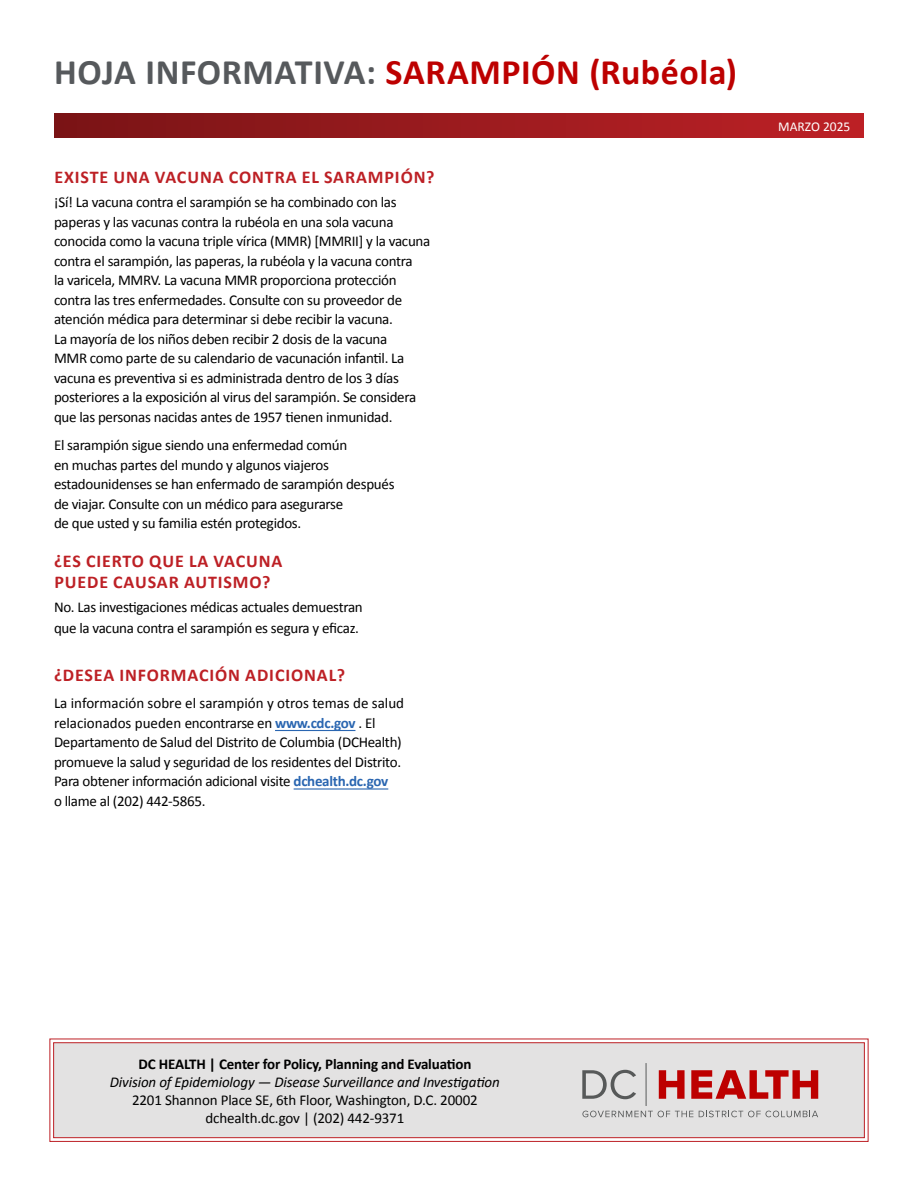
<style>
.page{position:relative;width:918px;height:1188px;background:#fff}
.page>*{position:absolute;margin:0;border:0;box-sizing:border-box;transform-origin:0 0}
.t1{font:700 36px "Calibri";letter-spacing:.015em;color:#bd0000}
.t2{font:700 18px/21px "Calibri";letter-spacing:.05em;color:#bd2025}
.t3{font:15px/19.5px "Calibri";letter-spacing:-.02em;color:#000}
.t4{font:italic 15px "Calibri";letter-spacing:-.01em;color:#000}
.t5{font:700 15px "Calibri";letter-spacing:-.01em;color:#000}
.t6{font:13.5px "Calibri";color:#fff}
.s1{color:#56595c}
.s2{font-weight:700;color:#2a66b1}
</style>
<div class="page">
<hr style="left:275px;top:730px;width:80px;height:1px;background:#2a66b1">
<hr style="left:294px;top:788px;width:94px;height:2px;background:#2a66b1">
<svg style="left:49px;top:1038px;width:820px;height:104px"></svg>
<div style="left:53px;top:1042px;width:812px;height:96px;background:#e3e2e2"></div>
<svg style="left:582px;top:1070px;width:54px;height:29px;background:#b7b6b6"></svg>
<svg style="left:659px;top:1070px;width:26px;height:29px"></svg>
<svg style="left:691px;top:1070px;width:127px;height:29px;background:#ce6565"></svg>
<hr style="left:646px;top:1063px;width:1px;height:43px;background:#575959">
<svg style="left:582px;top:1111px;width:111px;height:6px"></svg>
<svg style="left:699px;top:1111px;width:119px;height:6px"></svg>
<div style="left:54px;top:113px;width:810px;height:25px;background:linear-gradient(to right,#791416,#bd2126)"></div>
<h1 class="t1" style="left:54px;top:49px;width:685px"><span class="s1">HOJA INFORMATIVA:</span> SARAMPIÓN (Rubéola)</h1>
<p class="t2" style="left:54px;top:167px;width:382px">EXISTE UNA VACUNA CONTRA EL SARAMPIÓN?</p>
<p class="t3" style="left:54px;top:192px;width:378px">¡Sí! La vacuna contra el sarampión se ha combinado con las paperas y las vacunas contra la rubéola en una sola vacuna conocida como la vacuna triple vírica (MMR) [MMRII] y la vacuna contra el sarampión, las paperas, la rubéola y la vacuna contra<br>la varicela, MMRV. La vacuna MMR proporciona protección contra las tres enfermedades. Consulte con su proveedor de atención médica para determinar si debe recibir la vacuna.<br>La mayoría de los niños deben recibir 2 dosis de la vacuna<br>MMR como parte de su calendario de vacunación infantil. La vacuna es preventiva si es administrada dentro de los 3 días posteriores a la exposición al virus del sarampión. Se considera que las personas nacidas antes de 1957 tienen inmunidad.</p>
<p class="t3" style="left:54px;top:435px;width:342px">El sarampión sigue siendo una enfermedad común<br>en muchas partes del mundo y algunos viajeros estadounidenses se han enfermado de sarampión después de viajar. Consulte con un médico para asegurarse<br>de que usted y su familia estén protegidos.</p>
<p class="t2" style="left:54px;top:551px;width:230px">¿ES CIERTO QUE LA VACUNA<br>PUEDE CAUSAR AUTISMO?</p>
<p class="t3" style="left:54px;top:597px;width:310px;line-height:21px">No. Las investigaciones médicas actuales demuestran que la vacuna contra el sarampión es segura y eficaz.</p>
<p class="t2" style="left:54px;top:665px;width:293px">¿DESEA INFORMACIÓN ADICIONAL?</p>
<p class="t3" style="left:54px;top:693px;width:352px">La información sobre el sarampión y otros temas de salud relacionados pueden encontrarse en <span class="s2">www.cdc.gov</span> . El Departamento de Salud del Distrito de Columbia (DCHealth) promueve la salud y seguridad de los residentes del Distrito.<br>Para obtener información adicional visite <span class="s2">dchealth.dc.gov<br></span>o llame al (202) 442-5865.</p>
<p class="t6" style="left:778px;top:118px;width:74px">MARZO 2025</p>
<p class="t5" style="left:138px;top:1054px;width:335px">DC HEALTH | Center for Policy, Planning and Evaluation</p>
<p class="t4" style="left:110px;top:1071px;width:391px">Division of Epidemiology — Disease Surveillance and Investigation</p>
<p class="t3" style="left:132px;top:1091px;width:347px;line-height:18px;text-align:center">2201 Shannon Place SE, 6th Floor, Washington, D.C. 20002 dchealth.dc.gov | (202) 442-9371</p>
</div>
